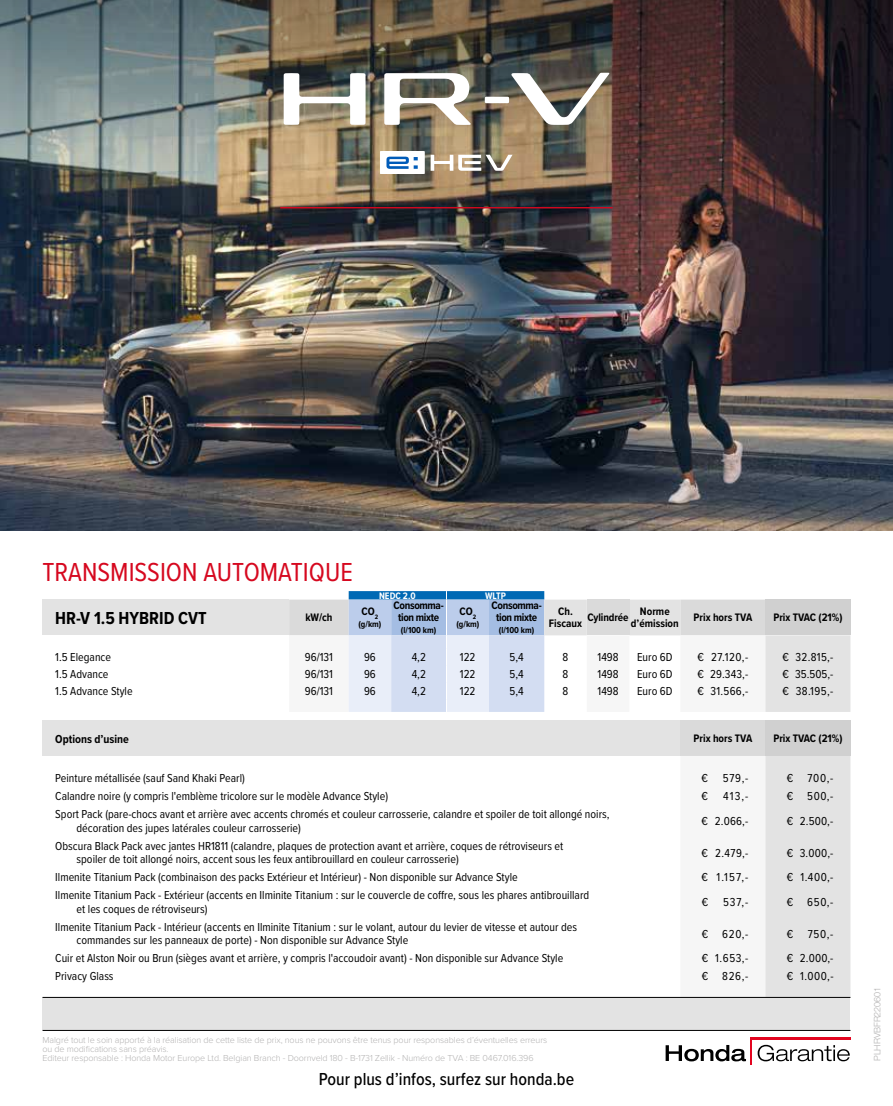
<style>
.page{position:relative;width:893px;height:1106px;background:#fff}
.page>*{position:absolute;margin:0;border:0;box-sizing:border-box;transform-origin:0 0}
.t1{font:27px "Proxima Nova Cond";color:#d6081f}
.t2{font:500 18px "Proxima Nova Cond";color:#000}
.t3{font:700 18px "Proxima Nova Cond";color:#000}
.t4{font:12px/13.5px "Proxima Nova Cond";color:#000}
.t5{font:700 12px "Proxima Nova Cond";color:#000}
.t6{font:700 11.25px/12px "Proxima Nova Cond";color:#000;text-align:center}
.t7{font:700 11.25px/12px "Proxima Nova Cond";letter-spacing:-.03em;color:#000;text-align:center}
.t8{font:700 9.75px "Proxima Nova Cond";color:#fff}
.t9{font:300 9px/9px "Proxima Nova";letter-spacing:-.01em;color:#b3b2b2}
.t10{font:700 9px "Proxima Nova Cond";color:#000}
.t11{font:300 9px "Helvetica Neue LT Std";letter-spacing:-.01em;color:#b3b2b2}
</style>
<div class="page">
<img style="left:0;top:261px;width:893px;height:269px">
<img style="left:0;top:0;width:893px;height:261px">
<div style="left:43px;top:997px;width:807px;height:33px;background:#e3e3e3"></div>
<div style="left:43px;top:599px;width:246px;height:36px;background:#e3e3e3"></div>
<svg style="left:289px;top:591px;width:561px;height:121px"></svg>
<hr style="left:43px;top:1030px;width:807px;height:1px;background:#000">
<div style="left:43px;top:720px;width:637px;height:36px;background:#e3e3e3"></div>
<div style="left:680px;top:720px;width:85px;height:36px;background:#dadada"></div>
<div style="left:765px;top:720px;width:85px;height:36px;background:#d0d0d0"></div>
<svg style="left:680px;top:756px;width:170px;height:241px"></svg>
<hr style="left:43px;top:997px;width:807px;height:1px;background:#000">
<hr style="left:750px;top:1037px;width:100px;height:3px;background:#e30520">
<hr style="left:750px;top:1037px;width:2px;height:27px;background:#e30520">
<svg style="left:666px;top:1045px;width:80px;height:16px"></svg>
<svg style="left:758px;top:1044px;width:92px;height:17px"></svg>
<hr style="left:280px;top:207px;width:333px;height:1px;background:#d6081f">
<div style="left:380px;top:151px;width:44px;height:23px;background:#fff"></div>
<div style="left:380px;top:151px;width:44px;height:23px;border:1px solid #fff"></div>
<svg style="left:386px;top:157px;width:32px;height:12px"></svg>
<svg style="left:431px;top:155px;width:82px;height:16px"></svg>
<svg style="left:384px;top:73px;width:87px;height:52px"></svg>
<svg style="left:284px;top:73px;width:82px;height:52px"></svg>
<svg style="left:485px;top:73px;width:124px;height:52px"></svg>
<h1 class="t1" style="left:43px;top:551px;width:312px">TRANSMISSION AUTOMATIQUE</h1>
<p class="t8" style="left:379px;top:588px;width:38px">NEDC 2.0</p>
<p class="t8" style="left:485px;top:588px;width:22px">WLTP</p>
<h2 class="t3" style="left:55px;top:604px;width:153px">HR-V 1.5 HYBRID CVT</h2>
<p class="t6" style="left:305px;top:611px;width:29px">kW/ch</p>
<p class="t6" style="left:362px;top:605px;width:18px">CO<sub>2</sub></p>
<p class="t10" style="left:358px;top:617px;width:24px">(g/km)</p>
<p class="t7" style="left:394px;top:599px;width:52px">Consomma&shy;tion mixte</p>
<p class="t10" style="left:401px;top:623px;width:37px">(l/100 km)</p>
<p class="t6" style="left:460px;top:605px;width:18px">CO<sub>2</sub></p>
<p class="t10" style="left:456px;top:617px;width:24px">(g/km)</p>
<p class="t7" style="left:492px;top:599px;width:52px">Consomma&shy;tion mixte</p>
<p class="t10" style="left:499px;top:623px;width:37px">(l/100 km)</p>
<p class="t6" style="left:549px;top:605px;width:35px">Ch.<br>Fiscaux</p>
<p class="t6" style="left:587px;top:611px;width:43px">Cylindrée</p>
<p class="t6" style="left:631px;top:605px;width:49px">Norme d’émission</p>
<p class="t6" style="left:694px;top:611px;width:60px">Prix hors TVA</p>
<p class="t6" style="left:773px;top:611px;width:71px">Prix TVAC (21%)</p>
<p class="t4" style="left:55px;top:650px;width:57px">1.5 Elegance</p>
<p class="t4" style="left:305px;top:650px;width:30px">96/131</p>
<p class="t4" style="left:364px;top:650px;width:13px">96</p>
<p class="t4" style="left:412px;top:650px;width:16px">4,2</p>
<p class="t4" style="left:460px;top:650px;width:17px">122</p>
<p class="t4" style="left:510px;top:650px;width:16px">5,4</p>
<p class="t4" style="left:563px;top:650px;width:7px">8</p>
<p class="t4" style="left:597px;top:650px;width:23px">1498</p>
<p class="t4" style="left:637px;top:650px;width:37px">Euro 6D</p>
<p class="t4" style="left:697px;top:650px;width:53px">€ 27.120,-</p>
<p class="t4" style="left:782px;top:650px;width:53px">€ 32.815,-</p>
<p class="t4" style="left:55px;top:667px;width:55px">1.5 Advance</p>
<p class="t4" style="left:305px;top:667px;width:30px">96/131</p>
<p class="t4" style="left:364px;top:667px;width:13px">96</p>
<p class="t4" style="left:412px;top:667px;width:16px">4,2</p>
<p class="t4" style="left:460px;top:667px;width:17px">122</p>
<p class="t4" style="left:510px;top:667px;width:16px">5,4</p>
<p class="t4" style="left:563px;top:667px;width:7px">8</p>
<p class="t4" style="left:597px;top:667px;width:23px">1498</p>
<p class="t4" style="left:637px;top:667px;width:37px">Euro 6D</p>
<p class="t4" style="left:697px;top:667px;width:53px">€ 29.343,-</p>
<p class="t4" style="left:782px;top:667px;width:52px">€ 35.505,-</p>
<p class="t4" style="left:55px;top:684px;width:79px">1.5 Advance Style</p>
<p class="t4" style="left:305px;top:684px;width:30px">96/131</p>
<p class="t4" style="left:364px;top:684px;width:13px">96</p>
<p class="t4" style="left:412px;top:684px;width:16px">4,2</p>
<p class="t4" style="left:460px;top:684px;width:17px">122</p>
<p class="t4" style="left:510px;top:684px;width:16px">5,4</p>
<p class="t4" style="left:563px;top:684px;width:7px">8</p>
<p class="t4" style="left:597px;top:684px;width:23px">1498</p>
<p class="t4" style="left:637px;top:684px;width:37px">Euro 6D</p>
<p class="t4" style="left:697px;top:684px;width:53px">€ 31.566,-</p>
<p class="t4" style="left:782px;top:684px;width:52px">€ 38.195,-</p>
<p class="t5" style="left:55px;top:730px;width:75px">Options d’usine</p>
<p class="t6" style="left:694px;top:731px;width:60px">Prix hors TVA</p>
<p class="t6" style="left:773px;top:731px;width:71px">Prix TVAC (21%)</p>
<p class="t4" style="left:55px;top:771px;width:191px">Peinture métallisée (sauf Sand Khaki Pearl)</p>
<p class="t4" style="left:702px;top:771px;width:48px">€ 579,-</p>
<p class="t4" style="left:787px;top:771px;width:48px">€ 700,-</p>
<p class="t4" style="left:55px;top:789px;width:334px">Calandre noire (y compris l'emblème tricolore sur le modèle Advance Style)</p>
<p class="t4" style="left:702px;top:789px;width:8px">€</p>
<p class="t4" style="left:723px;top:789px;width:27px">413,-</p>
<p class="t4" style="left:787px;top:789px;width:48px">€ 500,-</p>
<p class="t4" style="left:77px;top:807px;width:535px;text-indent:-21px">Sport Pack (pare-chocs avant et arrière avec accents chromés et couleur carrosserie, calandre et spoiler de toit allongé noirs, décoration des jupes latérales couleur carrosserie)</p>
<p class="t4" style="left:702px;top:814px;width:48px">€ 2.066,-</p>
<p class="t4" style="left:787px;top:814px;width:48px">€ 2.500,-</p>
<p class="t4" style="left:77px;top:838px;width:488px;text-indent:-21px">Obscura Black Pack avec jantes HR1811 (calandre, plaques de protection avant et arrière, coques de rétroviseurs et spoiler de toit allongé noirs, accent sous les feux antibrouillard en couleur carrosserie)</p>
<p class="t4" style="left:702px;top:845px;width:48px">€ 2.479,-</p>
<p class="t4" style="left:787px;top:845px;width:48px">€ 3.000,-</p>
<p class="t4" style="left:55px;top:870px;width:464px">Ilmenite Titanium Pack (combinaison des packs Extérieur et Intérieur) - Non disponible sur Advance Style</p>
<p class="t4" style="left:702px;top:870px;width:48px">€ 1.157,-</p>
<p class="t4" style="left:787px;top:870px;width:48px">€ 1.400,-</p>
<p class="t4" style="left:77px;top:888px;width:514px;text-indent:-21px">Ilmenite Titanium Pack - Extérieur (accents en Ilminite Titanium : sur le couvercle de coffre, sous les phares antibrouillard et les coques de rétroviseurs)</p>
<p class="t4" style="left:702px;top:895px;width:48px">€ 537,-</p>
<p class="t4" style="left:787px;top:895px;width:48px">€ 650,-</p>
<p class="t4" style="left:77px;top:919px;width:502px;text-indent:-21px">Ilmenite Titanium Pack - Intérieur (accents en Ilminite Titanium : sur le volant, autour du levier de vitesse et autour des commandes sur les panneaux de porte) - Non disponible sur Advance Style</p>
<p class="t4" style="left:702px;top:926px;width:48px">€ 620,-</p>
<p class="t4" style="left:787px;top:926px;width:48px">€ 750,-</p>
<p class="t4" style="left:55px;top:951px;width:509px">Cuir et Alston Noir ou Brun (sièges avant et arrière, y compris l'accoudoir avant) - Non disponible sur Advance Style</p>
<p class="t4" style="left:702px;top:951px;width:48px">€ 1.653,-</p>
<p class="t4" style="left:787px;top:951px;width:48px">€ 2.000,-</p>
<p class="t4" style="left:55px;top:969px;width:60px">Privacy Glass</p>
<p class="t4" style="left:702px;top:969px;width:48px">€ 826,-</p>
<p class="t4" style="left:787px;top:969px;width:48px">€ 1.000,-</p>
<p class="t9" style="left:43px;top:1034px;width:506px">Malgré tout le soin apporté à la réalisation de cette liste de prix, nous ne pouvons être tenus pour responsables d’éventuelles erreurs ou de modifications sans préavis.<br>Editeur responsable : Honda Motor Europe Ltd. Belgian Branch - Doornveld 180 - B-1731 Zellik - Numéro de TVA : BE 0467.016.396</p>
<h2 class="t2" style="left:319px;top:1065px;width:257px">Pour plus d’infos, surfez sur honda.be</h2>
<p class="t11" style="left:872px;top:1060px;width:75px;rotate:-90deg">PLHRVBFR220601</p>
</div>
